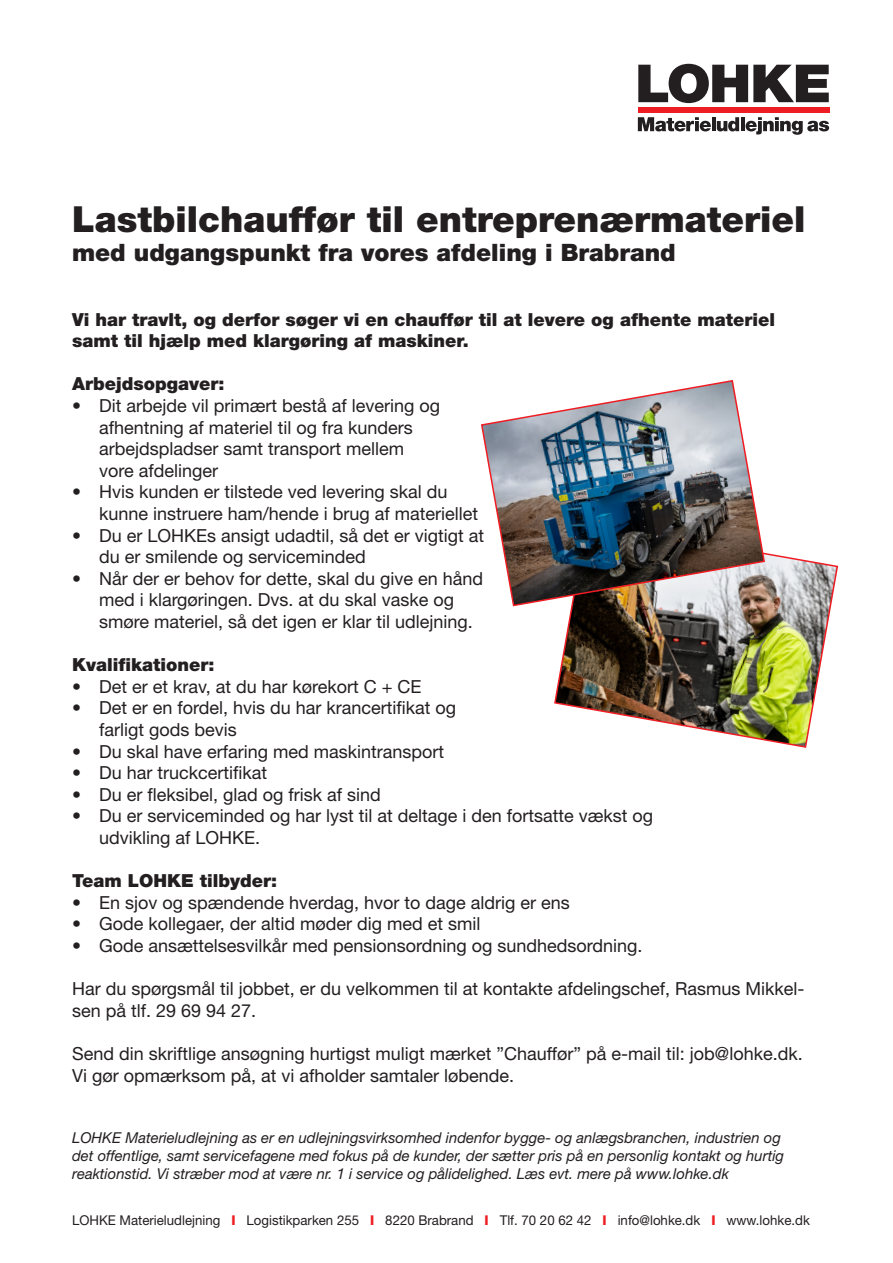
<style>
.page{position:relative;width:893px;height:1263px;background:#fff}
.page>*{position:absolute;margin:0;border:0;box-sizing:border-box;transform-origin:0 0}
.t1{font:900 36px "Helvetica Neue LT Std";color:#231f20}
.t2{font:900 24px "Helvetica Neue LT Std";color:#231f20}
.t3{font:18px/21.6px "Helvetica Neue LT Std";color:#231f20}
.t4{font:900 18px/21.6px "Helvetica Neue LT Std";color:#231f20}
.t5{font:italic 15px/18px "Helvetica Neue LT Std";color:#231f20}
.t6{font:13.5px "Helvetica Neue LT Std";color:#231f20}
.s1{font-weight:800;color:#ee1d23}
</style>
<div class="page">
<div style="left:638px;top:107px;width:191px;height:6px;background:#ee1d23"></div>
<svg style="left:638px;top:117px;width:73px;height:14px"></svg>
<hr style="left:712px;top:117px;width:3px;height:14px;background:#231f20">
<svg style="left:717px;top:117px;width:22px;height:14px"></svg>
<hr style="left:741px;top:117px;width:4px;height:14px;background:#231f20">
<svg style="left:746px;top:117px;width:83px;height:18px"></svg>
<svg style="left:638px;top:64px;width:191px;height:39px"></svg>
<img style="left:554px;top:553px;width:285px;height:195px">
<img style="left:481px;top:380px;width:285px;height:227px">
<p class="t1" style="left:72px;top:198px;width:735px">Lastbilchauffør til entreprenærmateriel</p>
<p class="t2" style="left:72px;top:238px;width:605px">med udgangspunkt fra vores afdeling i Brabrand</p>
<p class="t4" style="left:72px;top:308px;width:704px">Vi har travlt, og derfor søger vi en chauffør til at levere og afhente materiel samt til hjælp med klargøring af maskiner.</p>
<p class="t4" style="left:72px;top:373px;width:154px">Arbejdsopgaver:</p>
<p class="t3" style="left:99px;top:394px;width:343px;text-indent:-27px">• Dit arbejde vil primært bestå af levering og afhentning af materiel til og fra kunders arbejdspladser samt transport mellem vore afdelinger</p>
<p class="t3" style="left:99px;top:481px;width:381px;text-indent:-27px">• Hvis kunden er tilstede ved levering skal du kunne instruere ham/hende i brug af materiellet</p>
<p class="t3" style="left:99px;top:524px;width:387px;text-indent:-27px">• Du er LOHKEs ansigt udadtil, så det er vigtigt at du er smilende og serviceminded</p>
<p class="t3" style="left:99px;top:567px;width:386px;text-indent:-27px">• Når der er behov for dette, skal du give en hånd med i klargøringen. Dvs. at du skal vaske og smøre materiel, så det igen er klar til udlejning.</p>
<p class="t4" style="left:72px;top:654px;width:144px">Kvalifikationer:</p>
<p class="t3" style="left:72px;top:675px;width:351px">• Det er et krav, at du har kørekort C + CE</p>
<p class="t3" style="left:99px;top:697px;width:359px;text-indent:-27px">• Det er en fordel, hvis du har krancertifikat og farligt gods bevis</p>
<p class="t3" style="left:72px;top:740px;width:374px">• Du skal have erfaring med maskintransport</p>
<p class="t3" style="left:72px;top:762px;width:197px">• Du har truckcertifikat</p>
<p class="t3" style="left:72px;top:783px;width:310px">• Du er fleksibel, glad og frisk af sind</p>
<p class="t3" style="left:99px;top:805px;width:556px;text-indent:-27px">• Du er serviceminded og har lyst til at deltage i den fortsatte vækst og udvikling af LOHKE.</p>
<p class="t4" style="left:72px;top:870px;width:207px">Team LOHKE tilbyder:</p>
<p class="t3" style="left:72px;top:891px;width:499px">• En sjov og spændende hverdag, hvor to dage aldrig er ens</p>
<p class="t3" style="left:72px;top:913px;width:410px">• Gode kollegaer, der altid møder dig med et smil</p>
<p class="t3" style="left:72px;top:934px;width:572px">• Gode ansættelsesvilkår med pensionsordning og sundhedsordning.</p>
<p class="t3" style="left:72px;top:978px;width:734px">Har du spørgsmål til jobbet, er du velkommen til at kontakte afdelingschef, Rasmus Mikkel&shy;sen på tlf. 29 69 94 27.</p>
<p class="t3" style="left:72px;top:1042px;width:732px">Send din skriftlige ansøgning hurtigst muligt mærket ”Chauffør” på e-mail til: job@lohke.dk.<br>Vi gør opmærksom på, at vi afholder samtaler løbende.</p>
<p class="t5" style="left:72px;top:1128px;width:714px">LOHKE Materieludlejning as er en udlejningsvirksomhed indenfor bygge- og anlægsbranchen, industrien og det offentlige, samt servicefagene med fokus på de kunder, der sætter pris på en personlig kontakt og hurtig reaktionstid. Vi stræber mod at være nr. 1 i service og pålidelighed. Læs evt. mere på www.lohke.dk</p>
<p class="t6" style="left:72px;top:1212px;width:739px">LOHKE Materieludlejning <span class="s1">I</span> Logistikparken 255 <span class="s1">I</span> 8220 Brabrand <span class="s1">I</span> Tlf. 70 20 62 42 <span class="s1">I</span> info@lohke.dk <span class="s1">I</span> www.lohke.dk</p>
</div>
